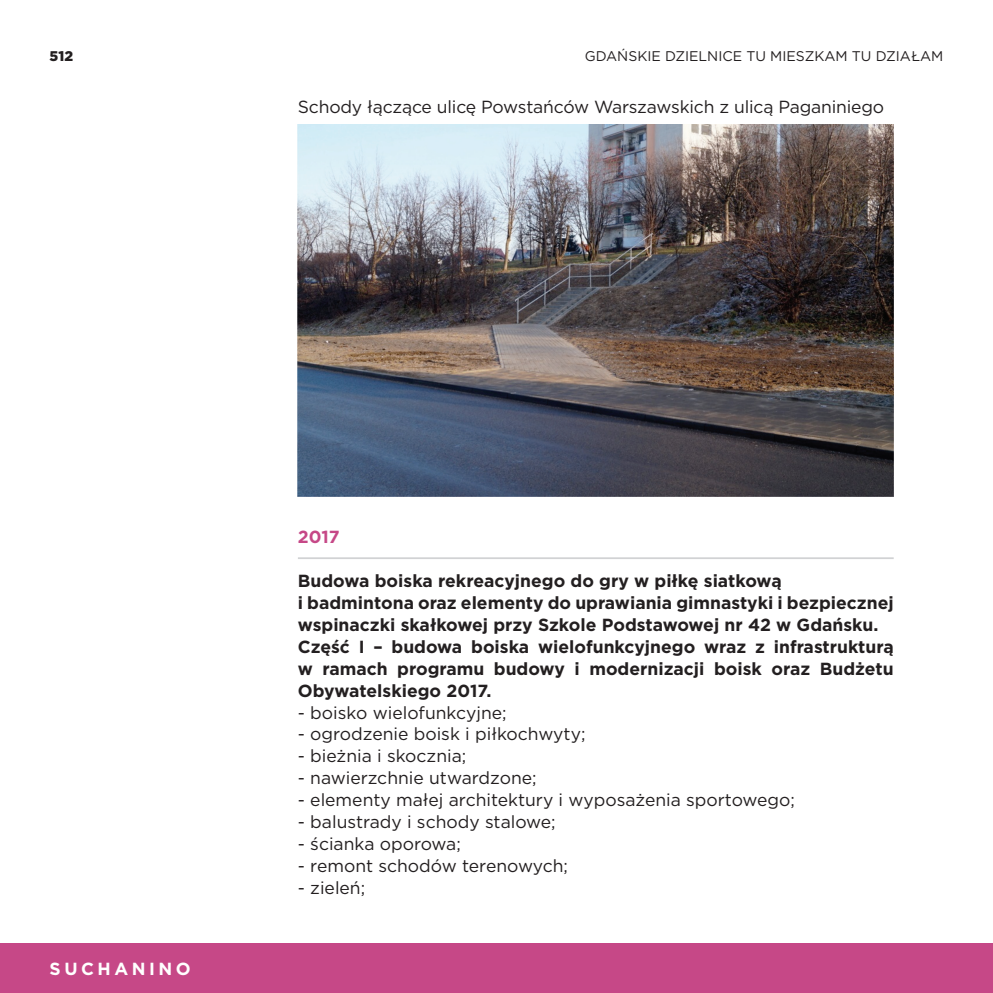
<style>
.page{position:relative;width:993px;height:993px;background:#fff}
.page>*{position:absolute;margin:0;border:0;box-sizing:border-box;transform-origin:0 0}
.t1{font:700 17.5px/21.9px "Gotham";color:#231f20}
.t2{font:17.5px "Gotham";color:#231f20}
.t3{font:700 17.5px "Gotham";letter-spacing:.2em;color:#fff}
.t4{font:700 17.5px "Gotham";color:#c64887}
.t5{font:14px "Gotham";color:#231f20}
.t6{font:900 14px "Gotham";color:#231f20}
</style>
<div class="page">
<hr style="left:298px;top:557px;width:595px;height:2px;background:#d1d2d4">
<div style="left:0;top:943px;width:992px;height:49px;background:#c64887"></div>
<img style="left:298px;top:124px;width:595px;height:372px">
<p class="t6" style="left:50px;top:46px;width:25px">512</p>
<p class="t5" style="left:584px;top:47px;width:360px">GDAŃSKIE DZIELNICE TU MIESZKAM TU DZIAŁAM</p>
<p class="t2" style="left:298px;top:96px;width:587px">Schody łączące ulicę Powstańców Warszawskich z ulicą Paganiniego</p>
<p class="t3" style="left:50px;top:957px;width:142px">SUCHANINO</p>
<p class="t4" style="left:298px;top:525px;width:43px">2017</p>
<p class="t1" style="left:298px;top:569px;width:597px">Budowa boiska rekreacyjnego do gry w piłkę siatkową<br>i badmintona oraz elementy do uprawiania gimnastyki i bezpiecznej wspinaczki skałkowej przy Szkole Podstawowej nr 42 w Gdańsku.<br>Część I – budowa boiska wielofunkcyjnego wraz z infrastrukturą w ramach programu budowy i modernizacji boisk oraz Budżetu Obywatelskiego 2017.</p>
<p class="t2" style="left:298px;top:701px;width:210px">- boisko wielofunkcyjne;</p>
<p class="t2" style="left:298px;top:722px;width:289px">- ogrodzenie boisk i piłkochwyty;</p>
<p class="t2" style="left:298px;top:744px;width:170px">- bieżnia i skocznia;</p>
<p class="t2" style="left:298px;top:766px;width:240px">- nawierzchnie utwardzone;</p>
<p class="t2" style="left:298px;top:788px;width:498px">- elementy małej architektury i wyposażenia sportowego;</p>
<p class="t2" style="left:298px;top:810px;width:259px">- balustrady i schody stalowe;</p>
<p class="t2" style="left:298px;top:832px;width:164px">- ścianka oporowa;</p>
<p class="t2" style="left:298px;top:854px;width:271px">- remont schodów terenowych;</p>
<p class="t2" style="left:298px;top:876px;width:69px">- zieleń;</p>
</div>
